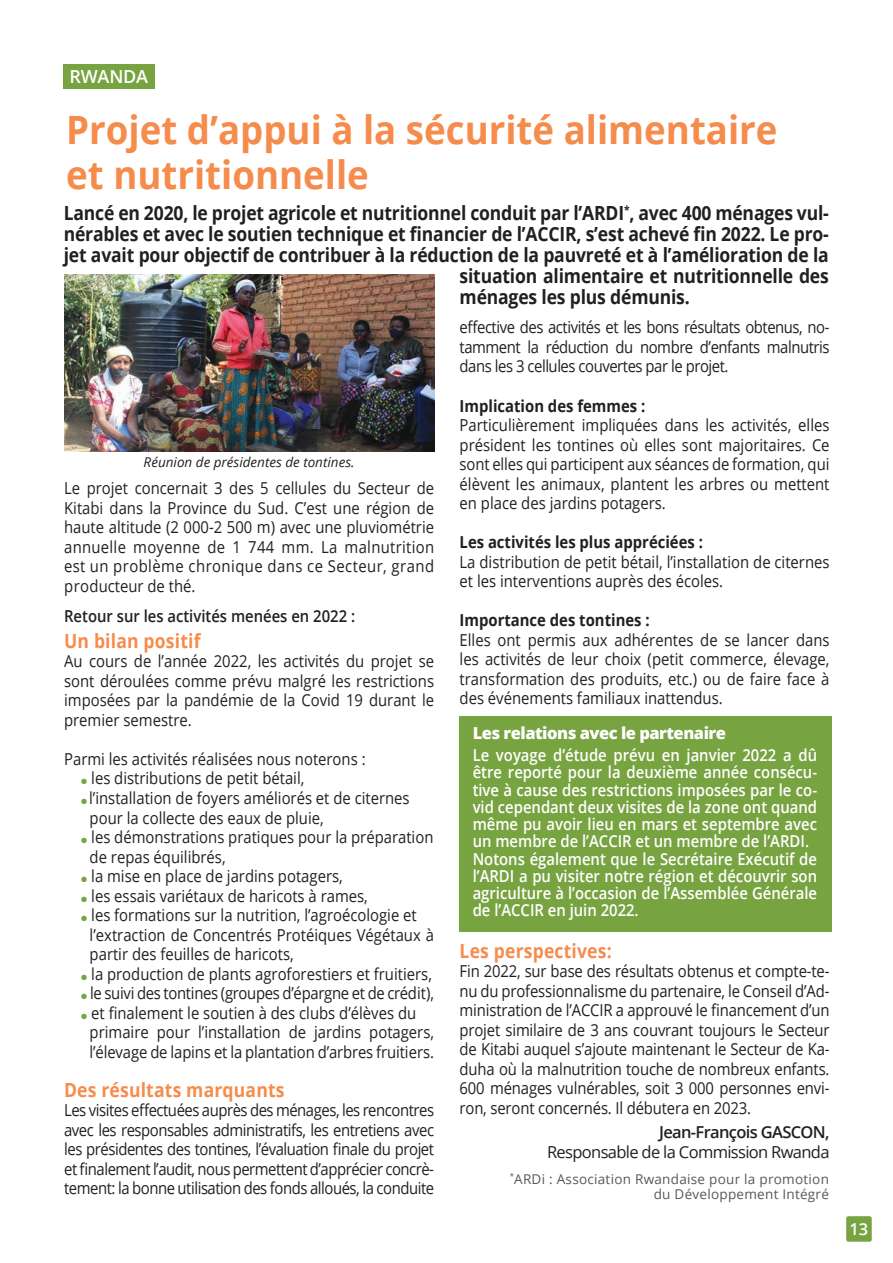
<style>
.page{position:relative;width:893px;height:1263px;background:#fff}
.page>*{position:absolute;margin:0;border:0;box-sizing:border-box;transform-origin:0 0}
.t1{font:700 39px/45px "Open Sans";color:#f68c4c;scale:.94 1}
.t2{font:700 19.5px "Open Sans";letter-spacing:-.01em;color:#231f20;scale:.9 1}
.t3{font:700 19.5px "Open Sans";letter-spacing:.01em;color:#f68c4c;scale:.9 1}
.t4{font:600 18px "Open Sans";letter-spacing:-.01em;color:#fff}
.t5{font:16.5px/19.5px "Open Sans";color:#231f20;text-align:justify;scale:.9 1}
.t6{font:600 16.5px/17.2px "Open Sans";color:#fff;scale:.9 1}
.t7{font:700 16.5px "Open Sans";color:#231f20;scale:.9 1}
.t8{font:16.5px "Open Sans";letter-spacing:-.02em;color:#231f20;scale:.9 1}
.t9{font:600 16.5px "Open Sans";color:#231f20;scale:.9 1}
.t10{font:16.5px "Open Sans";letter-spacing:-.04em;color:#231f20}
.t11{font:800 16.5px "Open Sans";letter-spacing:-.03em;color:#fff}
.t12{font:600 16.5px "Open Sans";letter-spacing:-.04em;color:#231f20}
.t13{font:600 16.5px "Open Sans";color:#fff}
.t14{font:13.5px/15px "Open Sans";letter-spacing:.02em;color:#57585a;text-align:right}
.t15{font:italic 13.5px "Open Sans";color:#231f20}
.s1{color:#78a341}
</style>
<div class="page">
<div style="left:846px;top:1216px;width:26px;height:26px;background:#78a341;border-radius:2px"></div>
<div style="left:64px;top:64px;width:91px;height:24px;background:#78a341"></div>
<img style="left:64px;top:274px;width:370px;height:177px">
<div style="left:460px;top:716px;width:372px;height:216px;background:#78a341"></div>
<p class="t4" style="left:69px;top:64px;width:80px">RWANDA</p>
<h1 class="t1" style="left:66px;top:106px;width:758px">Projet d’appui à la sécurité alimentaire et nutritionnelle</h1>
<p class="t2" style="left:64px;top:199px;width:852px">Lancé en 2020, le projet agricole et nutritionnel conduit par l’ARDI<sup>*</sup>, avec 400 ménages vul-</p>
<p class="t2" style="left:64px;top:220px;width:852px">nérables et avec le soutien technique et financier de l’ACCIR, s’est achevé fin 2022. Le pro-</p>
<p class="t2" style="left:64px;top:241px;width:852px">jet avait pour objectif de contribuer à la réduction de la pauvreté et à l’amélioration de la</p>
<p class="t2" style="left:460px;top:262px;width:412px">situation alimentaire et nutritionnelle des</p>
<p class="t2" style="left:460px;top:283px;width:257px">ménages les plus démunis.</p>
<p class="t15" style="left:144px;top:453px;width:212px">Réunion de présidentes de tontines.</p>
<p class="t5" style="left:64px;top:478px;width:413px">Le projet concernait 3 des 5 cellules du Secteur de Kitabi dans la Province du Sud. C’est une région de haute altitude (2 000-2 500 m) avec une pluviométrie annuelle moyenne de 1 744 mm. La malnutrition est un problème chronique dans ce Secteur, grand producteur de thé.</p>
<p class="t9" style="left:64px;top:604px;width:325px">Retour sur les activités menées en 2022 :</p>
<p class="t3" style="left:64px;top:627px;width:153px">Un bilan positif</p>
<p class="t5" style="left:64px;top:651px;width:413px">Au cours de l’année 2022, les activités du projet se sont déroulées comme prévu malgré les restrictions imposées par la pandémie de la Covid 19 durant le premier semestre.</p>
<p class="t5" style="left:64px;top:749px;width:336px">Parmi les activités réalisées nous noterons :</p>
<p class="t5" style="left:81px;top:768px;width:250px"><span class="s1">●</span> les distributions de petit bétail,</p>
<p class="t5" style="left:90px;top:788px;width:357px;text-indent:-9px"><span class="s1">●</span> l’installation de foyers améliorés et de citernes pour la collecte des eaux de pluie,</p>
<p class="t5" style="left:90px;top:827px;width:383px;text-indent:-9px"><span class="s1">●</span> les démonstrations pratiques pour la préparation de repas équilibrés,</p>
<p class="t5" style="left:81px;top:866px;width:292px"><span class="s1">●</span> la mise en place de jardins potagers,</p>
<p class="t5" style="left:81px;top:885px;width:320px"><span class="s1">●</span> les essais variétaux de haricots à rames,</p>
<p class="t5" style="left:90px;top:905px;width:384px;text-align:left;text-indent:-9px"><span class="s1">●</span> les formations sur la nutrition, l’agroécologie et l’extraction de Concentrés Protéiques Végétaux à partir des feuilles de haricots,</p>
<p class="t5" style="left:81px;top:963px;width:391px"><span class="s1">●</span> la production de plants agroforestiers et fruitiers,</p>
<p class="t8" style="left:81px;top:982px;width:394px"><span class="s1">●</span> le suivi des tontines (groupes d’épargne et de crédit),</p>
<p class="t5" style="left:90px;top:1002px;width:384px;text-align:left;text-indent:-9px"><span class="s1">●</span> et finalement le soutien à des clubs d’élèves du primaire pour l’installation de jardins potagers, l’élevage de lapins et la plantation d’arbres fruitiers.</p>
<p class="t3" style="left:64px;top:1076px;width:246px">Des résultats marquants</p>
<p class="t5" style="left:64px;top:1100px;width:413px">Les visites effectuées auprès des ménages, les rencontres avec les responsables administratifs, les entretiens avec les présidentes des tontines, l’évaluation finale du projet et finalement l’audit, nous permettent d’apprécier concrè&shy;tement: la bonne utilisation des fonds alloués, la conduite</p>
<p class="t5" style="left:460px;top:317px;width:413px">effective des activités et les bons résultats obtenus, no&shy;tamment la réduction du nombre d’enfants malnutris dans les 3 cellules couvertes par le projet.</p>
<p class="t7" style="left:460px;top:394px;width:208px">Implication des femmes :</p>
<p class="t5" style="left:460px;top:415px;width:413px">Particulièrement impliquées dans les activités, elles président les tontines où elles sont majoritaires. Ce sont elles qui participent aux séances de formation, qui élèvent les animaux, plantent les arbres ou mettent en place des jardins potagers.</p>
<p class="t7" style="left:460px;top:530px;width:272px">Les activités les plus appréciées :</p>
<p class="t5" style="left:460px;top:551px;width:413px">La distribution de petit bétail, l’installation de citernes et les interventions auprès des écoles.</p>
<p class="t7" style="left:460px;top:608px;width:213px">Importance des tontines :</p>
<p class="t5" style="left:460px;top:629px;width:413px">Elles ont permis aux adhérentes de se lancer dans les activités de leur choix (petit commerce, élevage, transformation des produits, etc.) ou de faire face à des événements familiaux inattendus.</p>
<p class="t11" style="left:473px;top:721px;width:255px">Les relations avec le partenaire</p>
<p class="t6" style="left:473px;top:746px;width:384px">Le voyage d’étude prévu en janvier 2022 a dû être reporté pour la deuxième année consécu&shy;tive à cause des restrictions imposées par le co&shy;vid cependant deux visites de la zone ont quand même pu avoir lieu en mars et septembre avec un membre de l’ACCIR et un membre de l’ARDI.<br>Notons également que le Secrétaire Exécutif de l’ARDI a pu visiter notre région et découvrir son agriculture à l’occasion de l’Assemblée Générale de l’ACCIR en juin 2022.</p>
<p class="t3" style="left:460px;top:937px;width:171px">Les perspectives:</p>
<p class="t5" style="left:460px;top:961px;width:413px">Fin 2022, sur base des résultats obtenus et compte-te&shy;nu du professionnalisme du partenaire, le Conseil d’Ad&shy;ministration de l’ACCIR a approuvé le financement d’un projet similaire de 3 ans couvrant toujours le Secteur de Kitabi auquel s’ajoute maintenant le Secteur de Ka&shy;duha où la malnutrition touche de nombreux enfants.<br>600 ménages vulnérables, soit 3 000 personnes envi&shy;ron, seront concernés. Il débutera en 2023.</p>
<p class="t12" style="left:659px;top:1121px;width:172px">Jean-François GASCON,</p>
<p class="t10" style="left:547px;top:1141px;width:284px">Responsable de la Commission Rwanda</p>
<p class="t14" style="left:510px;top:1171px;width:321px"><sup>*</sup>ARDi : Association Rwandaise pour la promotion du Développement Intégré</p>
<p class="t13" style="left:849px;top:1217px;width:20px">13</p>
</div>
